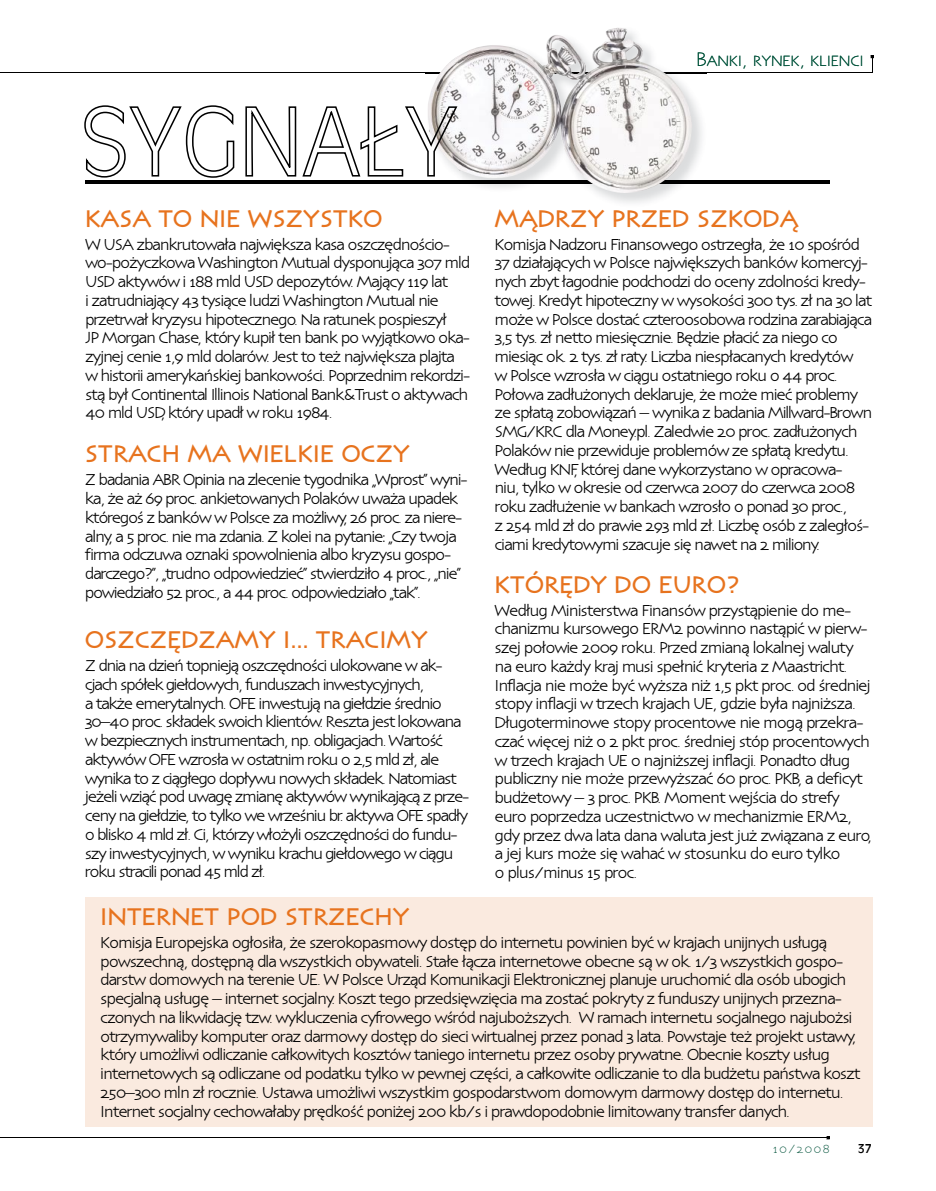
<style>
.page{position:relative;width:936px;height:1191px;background:#fff}
.page>*{position:absolute;margin:0;border:0;box-sizing:border-box;transform-origin:0 0}
.t1{font:700 24px "EFN Irbis OT";color:#e7731e}
.t2{font:19.5px "EFN Irbis Light OT";color:#00523a}
.t3{font:15.75px/18.8px "EFN Irbis OT";letter-spacing:-.06em;color:#000}
.t4{font:12px "EFN Irbis Light OT";letter-spacing:.1em;color:#00523a}
.t5{font:12px "Incised 901 EU";color:#000}
</style>
<div class="page">
<hr style="left:0;top:73px;width:872px;height:1px;background:#000">
<hr style="left:0;top:1137px;width:829px;height:1px;background:#000">
<svg style="left:870px;top:55px;width:3px;height:18px"></svg>
<div style="left:85px;top:897px;width:787px;height:230px;background:#faeadf"></div>
<hr style="left:85px;top:180px;width:744px;height:3px;background:#000">
<img style="left:425px;top:72px;width:281px;height:131px">
<img style="left:697px;top:52px;width:9px;height:14px">
<img style="left:425px;top:73px;width:281px;height:1px">
<img style="left:425px;top:180px;width:281px;height:3px">
<img style="left:427px;top:28px;width:265px;height:165px">
<svg style="left:84px;top:105px;width:151px;height:73px"></svg>
<svg style="left:245px;top:105px;width:213px;height:73px"></svg>
<p class="t2" style="left:696px;top:48px;width:169px">BANKI, RYNEK, KLIENCI</p>
<p class="t1" style="left:85px;top:204px;width:299px">KASA TO NIE WSZYSTKO</p>
<p class="t3" style="left:85px;top:235px;width:386px">W USA zbankrutowała największa kasa oszczędnościo&shy;wo-pożyczkowa Washington Mutual dysponująca 307 mld USD aktywów i 188 mld USD depozytów. Mający 119 lat<br>i zatrudniający 43 tysiące ludzi Washington Mutual nie przetrwał kryzysu hipotecznego. Na ratunek pospieszył<br>JP Morgan Chase, który kupił ten bank po wyjątkowo oka&shy;zyjnej cenie 1,9 mld dolarów. Jest to też największa plajta w historii amerykańskiej bankowości. Poprzednim rekordzi&shy;stą był Continental Illinois National Bank&amp;Trust o aktywach 40 mld USD, który upadł w roku 1984.</p>
<p class="t1" style="left:85px;top:440px;width:326px">STRACH MA WIELKIE OCZY</p>
<p class="t3" style="left:85px;top:470px;width:384px">Z badania ABR Opinia na zlecenie tygodnika „Wprost” wyni&shy;ka, że aż 69 proc. ankietowanych Polaków uważa upadek któregoś z banków w Polsce za możliwy, 26 proc. za niere&shy;alny, a 5 proc. nie ma zdania. Z kolei na pytanie: „Czy twoja firma odczuwa oznaki spowolnienia albo kryzysu gospo&shy;darczego?”, „trudno odpowiedzieć” stwierdziło 4 proc., „nie” powiedziało 52 proc., a 44 proc. odpowiedziało „tak”.</p>
<p class="t1" style="left:85px;top:626px;width:344px">OSZCZĘDZAMY I… TRACIMY</p>
<p class="t3" style="left:85px;top:656px;width:385px">Z dnia na dzień topnieją oszczędności ulokowane w ak&shy;cjach spółek giełdowych, funduszach inwestycyjnych,<br>a także emerytalnych. OFE inwestują na giełdzie średnio 30–40 proc. składek swoich klientów. Reszta jest lokowana w bezpiecznych instrumentach, np. obligacjach. Wartość aktywów OFE wzrosła w ostatnim roku o 2,5 mld zł, ale wynika to z ciągłego dopływu nowych składek. Natomiast jeżeli wziąć pod uwagę zmianę aktywów wynikającą z prze&shy;ceny na giełdzie, to tylko we wrześniu br. aktywa OFE spadły o blisko 4 mld zł. Ci, którzy włożyli oszczędności do fundu&shy;szy inwestycyjnych, w wyniku krachu giełdowego w ciągu roku stracili ponad 45 mld zł.</p>
<p class="t1" style="left:494px;top:204px;width:305px">MĄDRZY PRZED SZKODĄ</p>
<p class="t3" style="left:494px;top:235px;width:379px">Komisja Nadzoru Finansowego ostrzegła, że 10 spośród 37 działających w Polsce największych banków komercyj&shy;nych zbyt łagodnie podchodzi do oceny zdolności kredy&shy;towej. Kredyt hipoteczny w wysokości 300 tys. zł na 30 lat może w Polsce dostać czteroosobowa rodzina zarabiająca 3,5 tys. zł netto miesięcznie. Będzie płacić za niego co miesiąc ok. 2 tys. zł raty. Liczba niespłacanych kredytów<br>w Polsce wzrosła w ciągu ostatniego roku o 44 proc.<br>Połowa zadłużonych deklaruje, że może mieć problemy ze spłatą zobowiązań – wynika z badania Millward-Brown SMG/KRC dla Money.pl. Zaledwie 20 proc. zadłużonych Polaków nie przewiduje problemów ze spłatą kredytu.<br>Według KNF, której dane wykorzystano w opracowa-<br>niu, tylko w okresie od czerwca 2007 do czerwca 2008 roku zadłużenie w bankach wzrosło o ponad 30 proc.,<br>z 254 mld zł do prawie 293 mld zł. Liczbę osób z zaległoś&shy;ciami kredytowymi szacuje się nawet na 2 miliony.</p>
<p class="t1" style="left:494px;top:570px;width:246px">KTÓRĘDY DO EURO?</p>
<p class="t3" style="left:494px;top:601px;width:378px">Według Ministerstwa Finansów przystąpienie do me&shy;chanizmu kursowego ERM2 powinno nastąpić w pierw&shy;szej połowie 2009 roku. Przed zmianą lokalnej waluty na euro każdy kraj musi spełnić kryteria z Maastricht.<br>Inflacja nie może być wyższa niż 1,5 pkt proc. od średniej stopy inflacji w trzech krajach UE, gdzie była najniższa.<br>Długoterminowe stopy procentowe nie mogą przekra&shy;czać więcej niż o 2 pkt proc. średniej stóp procentowych w trzech krajach UE o najniższej inflacji. Ponadto dług publiczny nie może przewyższać 60 proc. PKB, a deficyt budżetowy – 3 proc. PKB. Moment wejścia do strefy euro poprzedza uczestnictwo w mechanizmie ERM2, gdy przez dwa lata dana waluta jest już związana z euro, a jej kurs może się wahać w stosunku do euro tylko<br>o plus/minus 15 proc.</p>
<p class="t1" style="left:100px;top:902px;width:310px">INTERNET POD STRZECHY</p>
<p class="t3" style="left:100px;top:933px;width:761px">Komisja Europejska ogłosiła, że szerokopasmowy dostęp do internetu powinien być w krajach unijnych usługą powszechną, dostępną dla wszystkich obywateli. Stałe łącza internetowe obecne są w ok. 1/3 wszystkich gospo&shy;darstw domowych na terenie UE. W Polsce Urząd Komunikacji Elektronicznej planuje uruchomić dla osób ubogich specjalną usługę – internet socjalny. Koszt tego przedsięwzięcia ma zostać pokryty z funduszy unijnych przezna&shy;czonych na likwidację tzw. wykluczenia cyfrowego wśród najuboższych. W ramach internetu socjalnego najubożsi otrzymywaliby komputer oraz darmowy dostęp do sieci wirtualnej przez ponad 3 lata. Powstaje też projekt ustawy, który umożliwi odliczanie całkowitych kosztów taniego internetu przez osoby prywatne. Obecnie koszty usług internetowych są odliczane od podatku tylko w pewnej części, a całkowite odliczanie to dla budżetu państwa koszt 250–300 mln zł rocznie. Ustawa umożliwi wszystkim gospodarstwom domowym darmowy dostęp do internetu.<br>Internet socjalny cechowałaby prędkość poniżej 200 kb/s i prawdopodobnie limitowany transfer danych.</p>
<p class="t4" style="left:772px;top:1141px;width:58px">10/2008</p>
<p class="t5" style="left:857px;top:1140px;width:16px">37</p>
</div>
